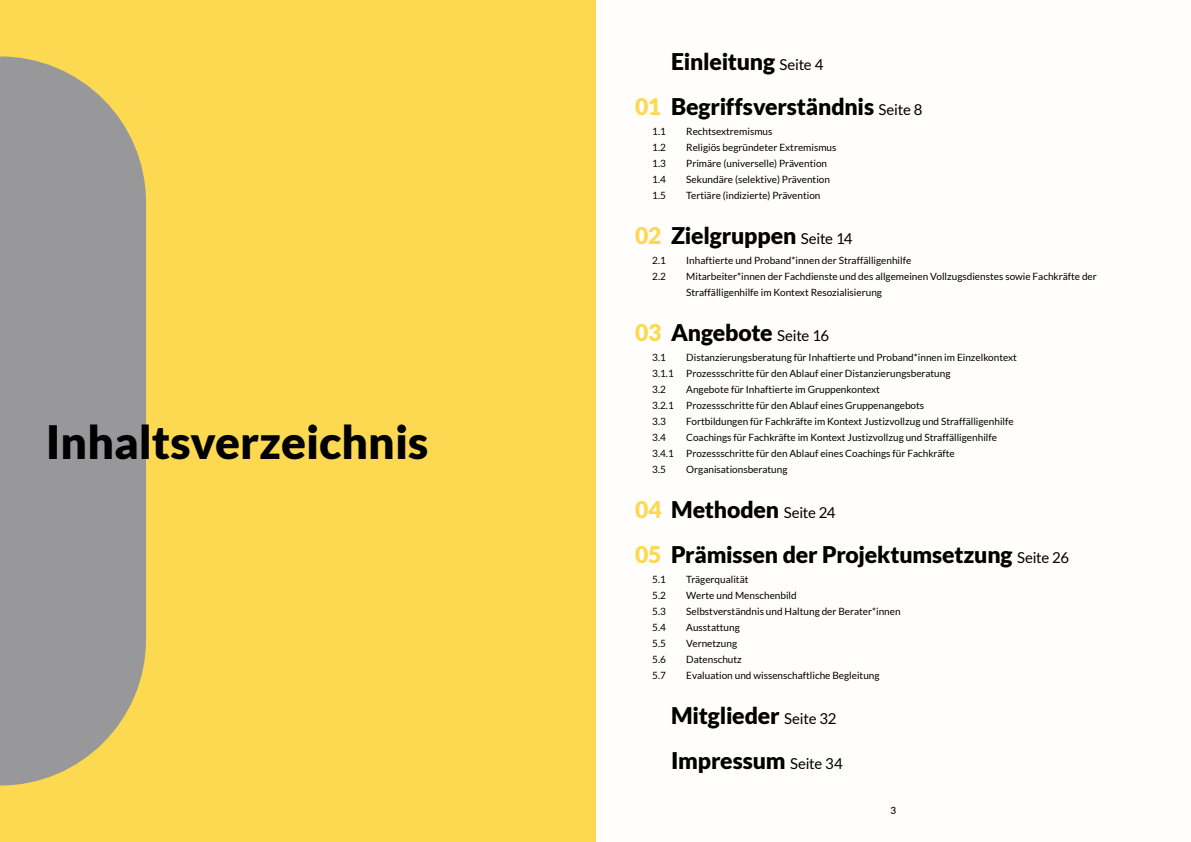
<style>
.page{position:relative;width:1191px;height:842px;background:#fff}
.page>*{position:absolute;margin:0;border:0;box-sizing:border-box;transform-origin:0 0}
.t1{font:900 46px "Lato";color:#000}
.t2{font:900 23px/45px "Lato";letter-spacing:-.01em;color:#000}
.t3{font:10px/16px "Lato";color:#000}
.t4{font:500 10px "Lato";color:#000}
.s1{font-weight:400;font-size:15px}
.s2{color:#fdd951}
</style>
<div class="page">
<div style="left:0;top:0;width:595px;height:842px;background:#fdd951"></div>
<svg style="left:0;top:56px;width:146px;height:729px;fill:#98989a"></svg>
<h1 class="t1" style="left:46px;top:415px;width:384px">Inhaltsverzeichnis</h1>
<h2 class="t2" style="left:635px;top:38px;width:289px;text-indent:36px">Einleitung <span class="s1">Seite 4<br></span><span class="s2">01</span> Begriffsverständnis <span class="s1">Seite 8</span></h2>
<p class="t3" style="left:652px;top:123px;width:15px">1.1</p>
<p class="t3" style="left:686px;top:123px;width:88px">Rechtsextremismus</p>
<p class="t3" style="left:652px;top:139px;width:15px">1.2</p>
<p class="t3" style="left:686px;top:139px;width:152px">Religiös begründeter Extremismus</p>
<p class="t3" style="left:652px;top:155px;width:15px">1.3</p>
<p class="t3" style="left:686px;top:155px;width:142px">Primäre (universelle) Prävention</p>
<p class="t3" style="left:652px;top:171px;width:15px">1.4</p>
<p class="t3" style="left:686px;top:171px;width:145px">Sekundäre (selektive) Prävention</p>
<p class="t3" style="left:652px;top:187px;width:15px">1.5</p>
<p class="t3" style="left:686px;top:187px;width:136px">Tertiäre (indizierte) Prävention</p>
<h2 class="t2" style="left:635px;top:212px;width:219px"><span class="s2">02</span> Zielgruppen <span class="s1">Seite 14</span></h2>
<p class="t3" style="left:652px;top:252px;width:15px">2.1</p>
<p class="t3" style="left:686px;top:252px;width:227px">Inhaftierte und Proband*innen der Straffälligenhilfe</p>
<p class="t3" style="left:652px;top:268px;width:15px">2.2</p>
<p class="t3" style="left:686px;top:268px;width:412px">Mitarbeiter*innen der Fachdienste und des allgemeinen Vollzugsdienstes sowie Fachkräfte der<br>Straffälligenhilfe im Kontext Resozialisierung</p>
<h2 class="t2" style="left:635px;top:309px;width:196px"><span class="s2">03</span> Angebote <span class="s1">Seite 16</span></h2>
<p class="t3" style="left:652px;top:349px;width:15px">3.1</p>
<p class="t3" style="left:652px;top:349px;width:366px;text-indent:34px">Distanzierungsberatung für Inhaftierte und Proband*innen im Einzelkontext<br>3.1.1 Prozessschritte für den Ablauf einer Distanzierungsberatung<br>3.2</p>
<p class="t3" style="left:652px;top:381px;width:273px;text-indent:34px">Angebote für Inhaftierte im Gruppenkontext<br>3.2.1 Prozessschritte für den Ablauf eines Gruppenangebots<br>3.3</p>
<p class="t3" style="left:686px;top:413px;width:329px">Fortbildungen für Fachkräfte im Kontext Justizvollzug und Straffälligenhilfe</p>
<p class="t3" style="left:652px;top:429px;width:346px;text-indent:34px">Coachings für Fachkräfte im Kontext Justizvollzug und Straffälligenhilfe<br>3.4.1 Prozessschritte für den Ablauf eines Coachings für Fachkräfte<br>3.5</p>
<p class="t3" style="left:652px;top:429px;width:15px">3.4</p>
<p class="t3" style="left:686px;top:461px;width:103px">Organisationsberatung</p>
<h2 class="t2" style="left:635px;top:486px;width:435px"><span class="s2">04</span> Methoden <span class="s1">Seite 24<br></span><span class="s2">05</span> Prämissen der Projektumsetzung <span class="s1">Seite 26</span></h2>
<p class="t3" style="left:652px;top:571px;width:15px">5.1</p>
<p class="t3" style="left:686px;top:571px;width:64px">Trägerqualität</p>
<p class="t3" style="left:652px;top:587px;width:15px">5.2</p>
<p class="t3" style="left:686px;top:587px;width:112px">Werte und Menschenbild</p>
<p class="t3" style="left:652px;top:603px;width:15px">5.3</p>
<p class="t3" style="left:686px;top:603px;width:216px">Selbstverständnis und Haltung der Berater*innen</p>
<p class="t3" style="left:652px;top:619px;width:15px">5.4</p>
<p class="t3" style="left:686px;top:619px;width:55px">Ausstattung</p>
<p class="t3" style="left:652px;top:635px;width:15px">5.5</p>
<p class="t3" style="left:686px;top:635px;width:52px">Vernetzung</p>
<p class="t3" style="left:652px;top:651px;width:15px">5.6</p>
<p class="t3" style="left:686px;top:651px;width:57px">Datenschutz</p>
<p class="t3" style="left:652px;top:667px;width:15px">5.7</p>
<p class="t3" style="left:686px;top:667px;width:195px">Evaluation und wissenschaftliche Begleitung</p>
<h2 class="t2" style="left:671px;top:692px;width:173px">Mitglieder <span class="s1">Seite 32<br></span>Impressum <span class="s1">Seite 34</span></h2>
<p class="t4" style="left:890px;top:803px;width:7px">3</p>
</div>
